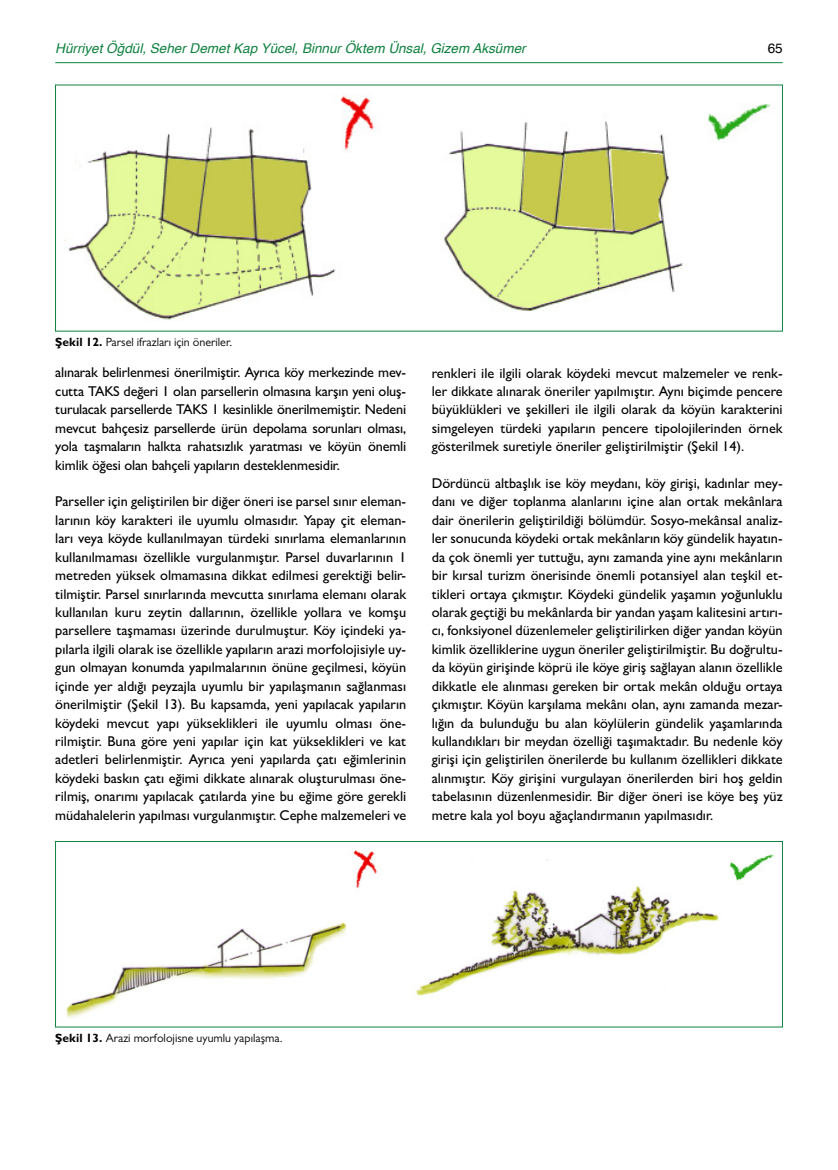
<style>
.page{position:relative;width:838px;height:1170px;background:#fff}
.page>*{position:absolute;margin:0;border:0;box-sizing:border-box;transform-origin:0 0}
.t1{font:500 14.25px/18.5px "Gill Sans MT Pro";color:#000;text-align:justify}
.t2{font:italic 13.5px "Helvetica";color:#0f8140}
.t3{font:13.5px "Helvetica";color:#000}
.t4{font:12px "Gill Sans MT Pro";color:#000}
.s1{font-weight:700}
</style>
<div class="page">
<hr style="left:55px;top:62px;width:727px;height:1px;background:#0f8140">
<img style="left:65px;top:95px;width:706px;height:225px">
<div style="left:55px;top:841px;width:727px;height:186px;border:1px solid #0f8140"></div>
<img style="left:66px;top:850px;width:708px;height:168px">
<p class="t2" style="left:55px;top:37px;width:472px">Hürriyet Öğdül, Seher Demet Kap Yücel, Binnur Öktem Ünsal, Gizem Aksümer</p>
<p class="t3" style="left:767px;top:38px;width:17px">65</p>
<p class="t4" style="left:55px;top:335px;width:178px"><span class="s1">Şekil 12.</span> Parsel ifrazları için öneriler.</p>
<p class="t1" style="left:55px;top:363px;width:352px">alınarak belirlenmesi önerilmiştir. Ayrıca köy merkezinde mev&shy;cutta TAKS değeri 1 olan parsellerin olmasına karşın yeni oluş&shy;turulacak parsellerde TAKS 1 kesinlikle önerilmemiştir. Nedeni mevcut bahçesiz parsellerde ürün depolama sorunları olması, yola taşmaların halkta rahatsızlık yaratması ve köyün önemli kimlik öğesi olan bahçeli yapıların desteklenmesidir.</p>
<p class="t1" style="left:55px;top:492px;width:352px">Parseller için geliştirilen bir diğer öneri ise parsel sınır eleman&shy;larının köy karakteri ile uyumlu olmasıdır. Yapay çit eleman&shy;ları veya köyde kullanılmayan türdeki sınırlama elemanlarının kullanılmaması özellikle vurgulanmıştır. Parsel duvarlarının 1 metreden yüksek olmamasına dikkat edilmesi gerektiği belir&shy;tilmiştir. Parsel sınırlarında mevcutta sınırlama elemanı olarak kullanılan kuru zeytin dallarının, özellikle yollara ve komşu parsellere taşmaması üzerinde durulmuştur. Köy içindeki ya&shy;pılarla ilgili olarak ise özellikle yapıların arazi morfolojisiyle uy&shy;gun olmayan konumda yapılmalarının önüne geçilmesi, köyün içinde yer aldığı peyzajla uyumlu bir yapılaşmanın sağlanması önerilmiştir (Şekil 13). Bu kapsamda, yeni yapılacak yapıların köydeki mevcut yapı yükseklikleri ile uyumlu olması öne&shy;rilmiştir. Buna göre yeni yapılar için kat yükseklikleri ve kat adetleri belirlenmiştir. Ayrıca yeni yapılarda çatı eğimlerinin köydeki baskın çatı eğimi dikkate alınarak oluşturulması öne&shy;rilmiş, onarımı yapılacak çatılarda yine bu eğime göre gerekli müdahalelerin yapılması vurgulanmıştır. Cephe malzemeleri ve</p>
<p class="t1" style="left:432px;top:363px;width:352px">renkleri ile ilgili olarak köydeki mevcut malzemeler ve renk&shy;ler dikkate alınarak öneriler yapılmıştır. Aynı biçimde pencere büyüklükleri ve şekilleri ile ilgili olarak da köyün karakterini simgeleyen türdeki yapıların pencere tipolojilerinden örnek gösterilmek suretiyle öneriler geliştirilmiştir (Şekil 14).</p>
<p class="t1" style="left:432px;top:474px;width:352px">Dördüncü altbaşlık ise köy meydanı, köy girişi, kadınlar mey&shy;danı ve diğer toplanma alanlarını içine alan ortak mekânlara dair önerilerin geliştirildiği bölümdür. Sosyo-mekânsal analiz&shy;ler sonucunda köydeki ortak mekânların köy gündelik hayatın&shy;da çok önemli yer tuttuğu, aynı zamanda yine aynı mekânların bir kırsal turizm önerisinde önemli potansiyel alan teşkil et&shy;tikleri ortaya çıkmıştır. Köydeki gündelik yaşamın yoğunluklu olarak geçtiği bu mekânlarda bir yandan yaşam kalitesini artırı&shy;cı, fonksiyonel düzenlemeler geliştirilirken diğer yandan köyün kimlik özelliklerine uygun öneriler geliştirilmiştir. Bu doğrultu&shy;da köyün girişinde köprü ile köye giriş sağlayan alanın özellikle dikkatle ele alınması gereken bir ortak mekân olduğu ortaya çıkmıştır. Köyün karşılama mekânı olan, aynı zamanda mezar&shy;lığın da bulunduğu bu alan köylülerin gündelik yaşamlarında kullandıkları bir meydan özelliği taşımaktadır. Bu nedenle köy girişi için geliştirilen önerilerde bu kullanım özellikleri dikkate alınmıştır. Köy girişini vurgulayan önerilerden biri hoş geldin tabelasının düzenlenmesidir. Bir diğer öneri ise köye beş yüz metre kala yol boyu ağaçlandırmanın yapılmasıdır.</p>
<p class="t4" style="left:55px;top:1030px;width:229px"><span class="s1">Şekil 13.</span> Arazi morfolojisne uyumlu yapılaşma.</p>
</div>
